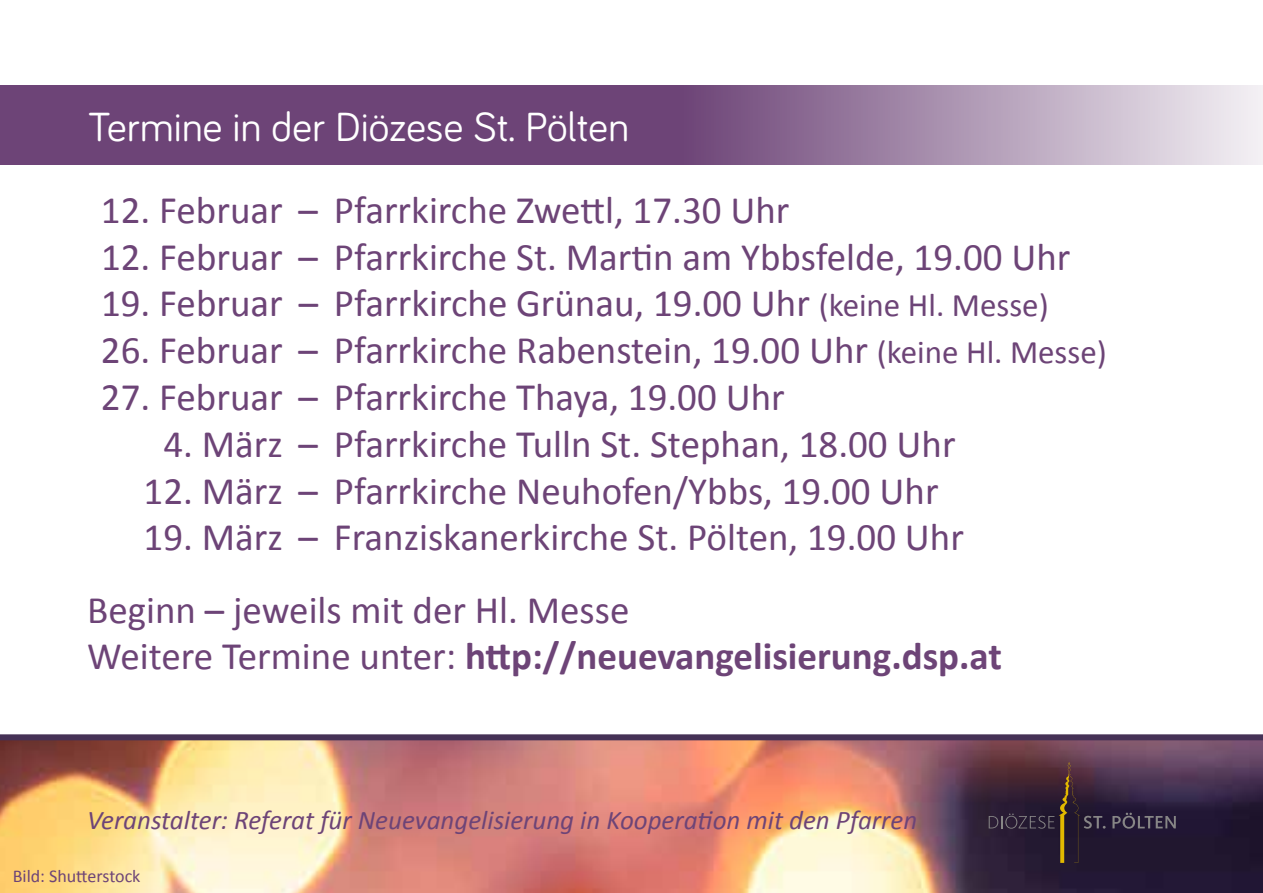
<style>
.page{position:relative;width:1263px;height:893px;background:#fff}
.page>*{position:absolute;margin:0;border:0;box-sizing:border-box;transform-origin:0 0}
.t1{font:42px "Bariol";color:#fff}
.t2{font:39px/72.3px "Calibri";color:#6d4477}
.t3{font:700 39px "Calibri";color:#6d4477}
.t4{font:italic 27px "Calibri";color:#6d4477}
.t5{font:18px "Calibri";color:#6d4477}
.s1{font-size:33px}
.s2{font-weight:400}
</style>
<div class="page">
<svg style="left:0;top:85px;width:1263px;height:79px;fill:#6d4477"></svg>
<img style="left:0;top:740px;width:1263px;height:153px">
<div style="left:0;top:734px;width:1263px;height:6px;background:#453156"></div>
<svg style="left:1112px;top:813px;width:64px;height:16px"></svg>
<svg style="left:989px;top:762px;width:116px;height:101px"></svg>
<p class="t1" style="left:88px;top:99px;width:542px">Termine in der Diözese St. Pölten</p>
<p class="t2" style="left:101px;top:174px;width:690px">12. Februar – Pfarrkirche Zwettl, 17.30 Uhr</p>
<p class="t2" style="left:101px;top:221px;width:971px">12. Februar – Pfarrkirche St. Martin am Ybbsfelde, 19.00 Uhr</p>
<p class="t2" style="left:101px;top:267px;width:949px">19. Februar – Pfarrkirche Grünau, 19.00 Uhr <span class="s1">(keine Hl. Messe)</span></p>
<p class="t2" style="left:101px;top:314px;width:1007px">26. Februar – Pfarrkirche Rabenstein, 19.00 Uhr <span class="s1">(keine Hl. Messe)</span></p>
<p class="t2" style="left:101px;top:361px;width:685px">27. Februar – Pfarrkirche Thaya, 19.00 Uhr</p>
<p class="t2" style="left:163px;top:408px;width:794px">4. März – Pfarrkirche Tulln St. Stephan, 18.00 Uhr</p>
<p class="t2" style="left:144px;top:455px;width:796px">12. März – Pfarrkirche Neuhofen/Ybbs, 19.00 Uhr</p>
<p class="t2" style="left:87px;top:501px;width:878px;text-indent:56px">19. März – Franziskanerkirche St. Pölten, 19.00 Uhr<br>Beginn – jeweils mit der Hl. Messe</p>
<p class="t3" style="left:87px;top:632px;width:916px"><span class="s2">Weitere Termine unter:</span> http://neuevangelisierung.dsp.at</p>
<p class="t4" style="left:87px;top:801px;width:831px">Veranstalter: Referat für Neuevangelisierung in Kooperation mit den Pfarren</p>
<p class="t5" style="left:13px;top:865px;width:129px">Bild: Shutterstock</p>
</div>
